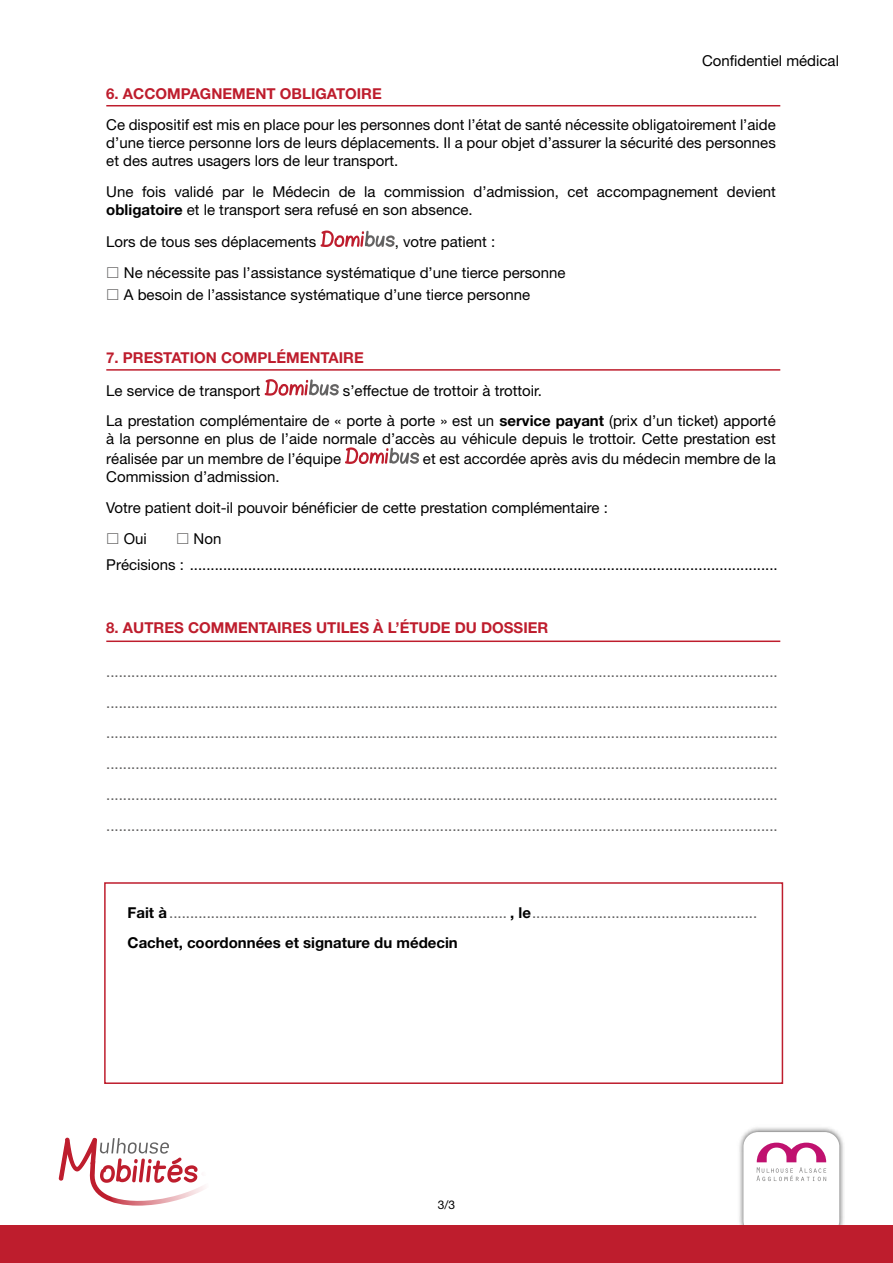
<style>
.page{position:relative;width:893px;height:1263px;background:#fff}
.page>*{position:absolute;margin:0;border:0;box-sizing:border-box;transform-origin:0 0}
.t1{font:15px/30.8px "Helvetica Neue";color:#646363;text-align:justify}
.t2{font:15px/18px "Helvetica Neue";color:#000}
.t3{font:700 15px "Helvetica Neue";color:#be1d2d}
.t4{font:12px "Helvetica Neue";color:#000}
.s1{font-weight:700}
.s2{font-weight:700;color:#000}
</style>
<div class="page">
<svg style="left:58px;top:1137px;width:146px;height:68px"></svg>
<img style="left:735px;top:1127px;width:112px;height:99px">
<div style="left:743px;top:1132px;width:96px;height:103px;background:#fff;border-radius:15px"></div>
<svg style="left:757px;top:1142px;width:69px;height:39px"></svg>
<div style="left:0;top:1226px;width:893px;height:37px;background:#be1d2d"></div>
<svg style="left:320px;top:231px;width:75px;height:16px"></svg>
<hr style="left:106px;top:105px;width:674px;height:1px;background:#be1d2d">
<svg style="left:265px;top:379px;width:74px;height:17px"></svg>
<svg style="left:345px;top:447px;width:74px;height:17px"></svg>
<hr style="left:106px;top:369px;width:674px;height:2px;background:#be1d2d">
<hr style="left:106px;top:640px;width:674px;height:2px;background:#be1d2d">
<div style="left:104px;top:882px;width:679px;height:202px;border:2px solid #be1d2d"></div>
<p class="t2" style="left:702px;top:51px;width:138px">Confidentiel médical</p>
<p class="t3" style="left:106px;top:85px;width:277px">6. ACCOMPAGNEMENT OBLIGATOIRE</p>
<p class="t2" style="left:106px;top:115px;width:671px;text-align:justify">Ce dispositif est mis en place pour les personnes dont l’état de santé nécessite obligatoirement l’aide d’une tierce personne lors de leurs déplacements. Il a pour objet d’assurer la sécurité des personnes et des autres usagers lors de leur transport.</p>
<p class="t2" style="left:106px;top:182px;width:671px">Une fois validé par le Médecin de la commission d’admission, cet accompagnement devient <span class="s1">obligatoire</span> et le transport sera refusé en son absence.</p>
<p class="t2" style="left:106px;top:233px;width:212px">Lors de tous ses déplacements</p>
<p class="t2" style="left:124px;top:226px;width:443px;line-height:30.8px;text-indent:271px">, votre patient :<br>Ne nécessite pas l’assistance systématique d’une tierce personne</p>
<p class="t2" style="left:124px;top:286px;width:408px">A besoin de l’assistance systématique d’une tierce personne</p>
<p class="t3" style="left:106px;top:349px;width:259px">7. PRESTATION COMPLÉMENTAIRE</p>
<p class="t2" style="left:106px;top:381px;width:156px">Le service de transport</p>
<p class="t2" style="left:106px;top:375px;width:671px;line-height:30.8px;text-align:center">s’effectue de trottoir à trottoir.<br>La prestation complémentaire de « porte à porte » est un <span class="s1">service payant</span> (prix d’un ticket) apporté</p>
<p class="t2" style="left:106px;top:429px;width:671px;line-height:19.5px">à la personne en plus de l’aide normale d’accès au véhicule depuis le trottoir. Cette prestation est réalisée par un membre de l’équipe</p>
<p class="t2" style="left:423px;top:449px;width:354px">et est accordée après avis du médecin membre de la</p>
<p class="t2" style="left:106px;top:467px;width:175px">Commission d’admission.</p>
<p class="t2" style="left:106px;top:498px;width:503px">Votre patient doit-il pouvoir bénéficier de cette prestation complémentaire :</p>
<p class="t2" style="left:124px;top:529px;width:25px">Oui</p>
<p class="t2" style="left:106px;top:525px;width:673px;line-height:26.5px;text-indent:87px">Non<br>Précisions : .............................................................................................................................................</p>
<p class="t3" style="left:106px;top:619px;width:443px">8. AUTRES COMMENTAIRES UTILES À L’ÉTUDE DU DOSSIER</p>
<p class="t1" style="left:106px;top:656px;width:673px">................................................................................................................................................................. ................................................................................................................................................................. ................................................................................................................................................................. ................................................................................................................................................................. ................................................................................................................................................................. .................................................................................................................................................................</p>
<p class="t1" style="left:128px;top:896px;width:631px"><span class="s2">Fait à</span> ................................................................................. <span class="s2">, le</span>......................................................<br><span class="s2">Cachet, coordonnées et signature du médecin</span></p>
<p class="t4" style="left:438px;top:1197px;width:19px">3/3</p>
</div>
